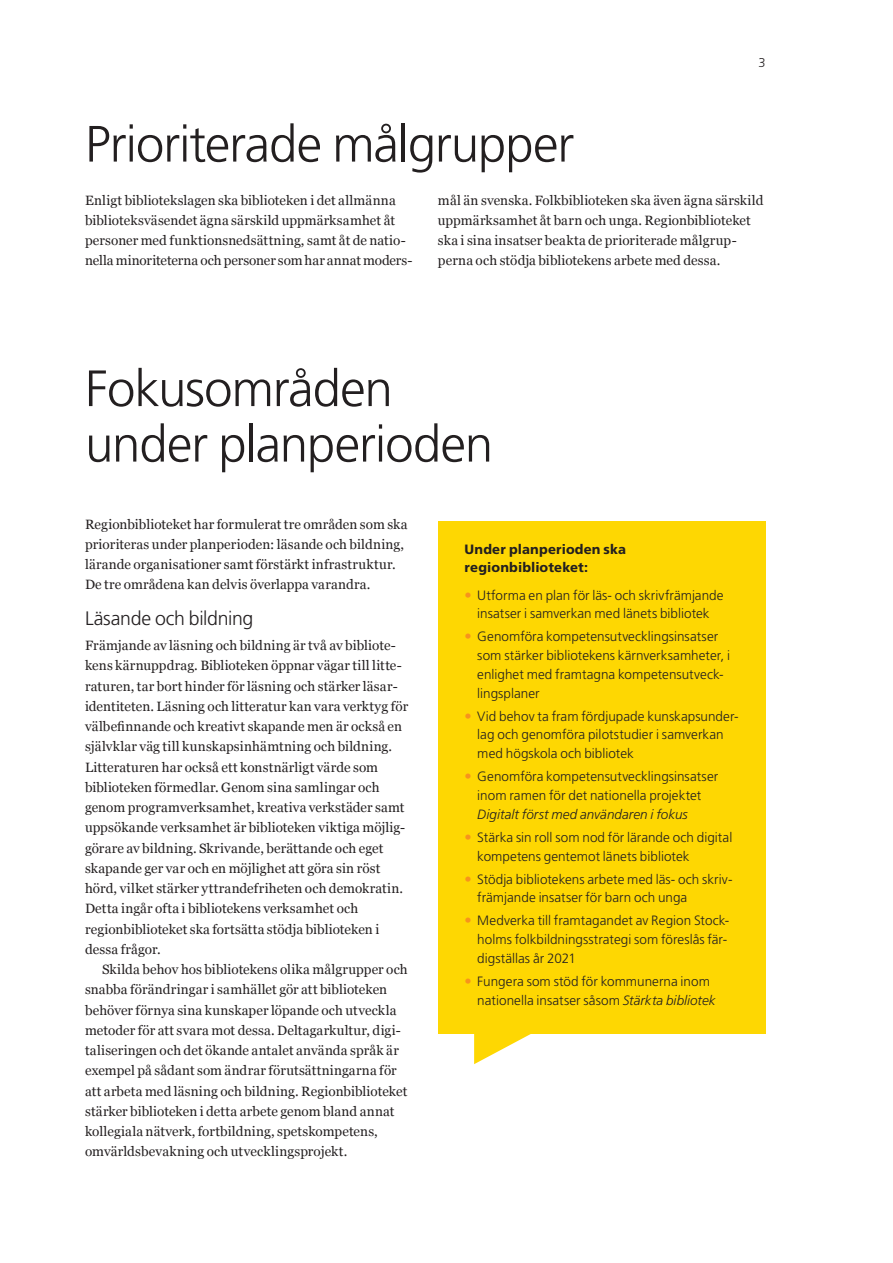
<style>
.page{position:relative;width:893px;height:1263px;background:#fff}
.page>*{position:absolute;margin:0;border:0;box-sizing:border-box;transform-origin:0 0}
.t1{font:300 51px/55.5px "Frutiger SLLOTF";letter-spacing:-.02em;color:#231f20}
.t2{font:300 19.5px "Frutiger SLLOTF";letter-spacing:-.015em;color:#231f20}
.t3{font:13.5px/20.2px "Georgia";letter-spacing:.01em;color:#231f20}
.t4{font:300 13.5px/18.8px "Frutiger SLLOTF";color:#231f20}
.t5{font:800 13.5px/18px "Frutiger SLLOTF";letter-spacing:.01em;color:#231f20}
.t6{font:italic 300 13.5px "Frutiger SLLOTF";letter-spacing:.005em;color:#231f20}
.t7{font:300 12.75px "Frutiger SLLOTF";color:#231f20}
.s1{font-family:"Georgia";font-weight:700;font-size:16.5px;color:#f7931d}
.s2{font-style:italic}
</style>
<div class="page">
<div style="left:438px;top:521px;width:327px;height:512px;background:#fed702"></div>
<svg style="left:474px;top:1033px;width:64px;height:31px"></svg>
<p class="t7" style="left:758px;top:55px;width:9px">3</p>
<h1 class="t1" style="left:85px;top:117px;width:491px">Prioriterade målgrupper</h1>
<p class="t3" style="left:85px;top:189px;width:328px">Enligt bibliotekslagen ska biblioteken i det allmänna biblioteksväsendet ägna särskild uppmärksamhet åt personer med funktionsnedsättning, samt åt de natio&shy;nella minoriteterna och personer som har annat moders-</p>
<p class="t3" style="left:438px;top:189px;width:327px">mål än svenska. Folkbiblioteken ska även ägna särskild uppmärksamhet åt barn och unga. Regionbiblioteket ska i sina insatser beakta de prioriterade målgrup&shy;perna och stödja bibliotekens arbete med dessa.</p>
<h1 class="t1" style="left:85px;top:361px;width:410px">Fokusområden under planperioden</h1>
<p class="t3" style="left:85px;top:513px;width:324px">Regionbiblioteket har formulerat tre områden som ska prioriteras under planperioden: läsande och bildning, lärande organisationer samt förstärkt infrastruktur.<br>De tre områdena kan delvis överlappa varandra.</p>
<h2 class="t2" style="left:85px;top:608px;width:170px">Läsande och bildning</h2>
<p class="t3" style="left:85px;top:635px;width:325px">Främjande av läsning och bildning är två av bibliote&shy;kens kärnuppdrag. Biblioteken öppnar vägar till litte&shy;raturen, tar bort hinder för läsning och stärker läsar&shy;identiteten. Läsning och litteratur kan vara verktyg för välbefinnande och kreativt skapande men är också en självklar väg till kunskapsinhämtning och bildning.<br>Litteraturen har också ett konstnärligt värde som biblioteken förmedlar. Genom sina samlingar och genom programverksamhet, kreativa verkstäder samt uppsökande verksamhet är biblioteken viktiga möjlig&shy;görare av bildning. Skrivande, berättande och eget skapande ger var och en möjlighet att göra sin röst hörd, vilket stärker yttrandefriheten och demokratin.<br>Detta ingår ofta i bibliotekens verksamhet och regionbiblioteket ska fortsätta stödja biblioteken i dessa frågor.</p>
<p class="t3" style="left:85px;top:959px;width:324px;text-indent:17px">Skilda behov hos bibliotekens olika målgrupper och snabba förändringar i samhället gör att biblioteken behöver förnya sina kunskaper löpande och utveckla metoder för att svara mot dessa. Deltagarkultur, digi&shy;taliseringen och det ökande antalet använda språk är exempel på sådant som ändrar förutsättningarna för att arbeta med läsning och bildning. Regionbiblioteket stärker biblioteken i detta arbete genom bland annat kollegiala nätverk, fortbildning, spetskompetens, omvärldsbevakning och utvecklingsprojekt.</p>
<p class="t5" style="left:465px;top:540px;width:163px">Under planperioden ska regionbiblioteket:</p>
<p class="t4" style="left:465px;top:586px;width:261px;text-align:center"><span class="s1">•</span> Utforma en plan för läs- och skrivfrämjande insatser i samverkan med länets bibliotek</p>
<p class="t4" style="left:477px;top:628px;width:254px;text-indent:-13px"><span class="s1">•</span> Genomföra kompetensutvecklingsinsatser som stärker bibliotekens kärnverksamheter, i enlighet med framtagna kompetensutveck&shy;lingsplaner</p>
<p class="t4" style="left:477px;top:707px;width:263px;text-indent:-13px"><span class="s1">•</span> Vid behov ta fram fördjupade kunskapsunder&shy;lag och genomföra pilotstudier i samverkan med högskola och bibliotek</p>
<p class="t4" style="left:465px;top:767px;width:255px;text-align:center"><span class="s1">•</span> Genomföra kompetensutvecklingsinsatser inom ramen för det nationella projektet</p>
<p class="t6" style="left:477px;top:806px;width:212px">Digitalt först med användaren i fokus</p>
<p class="t4" style="left:477px;top:828px;width:256px;text-indent:-13px"><span class="s1">•</span> Stärka sin roll som nod för lärande och digital kompetens gentemot länets bibliotek</p>
<p class="t4" style="left:477px;top:870px;width:257px;text-indent:-13px"><span class="s1">•</span> Stödja bibliotekens arbete med läs- och skriv&shy;främjande insatser för barn och unga</p>
<p class="t4" style="left:477px;top:911px;width:253px;text-indent:-13px"><span class="s1">•</span> Medverka till framtagandet av Region Stock&shy;holms folkbildningsstrategi som föreslås fär&shy;digställas år 2021</p>
<p class="t4" style="left:477px;top:972px;width:240px;text-indent:-13px"><span class="s1">•</span> Fungera som stöd för kommunerna inom nationella insatser såsom <span class="s2">Stärkta bibliotek</span></p>
</div>
